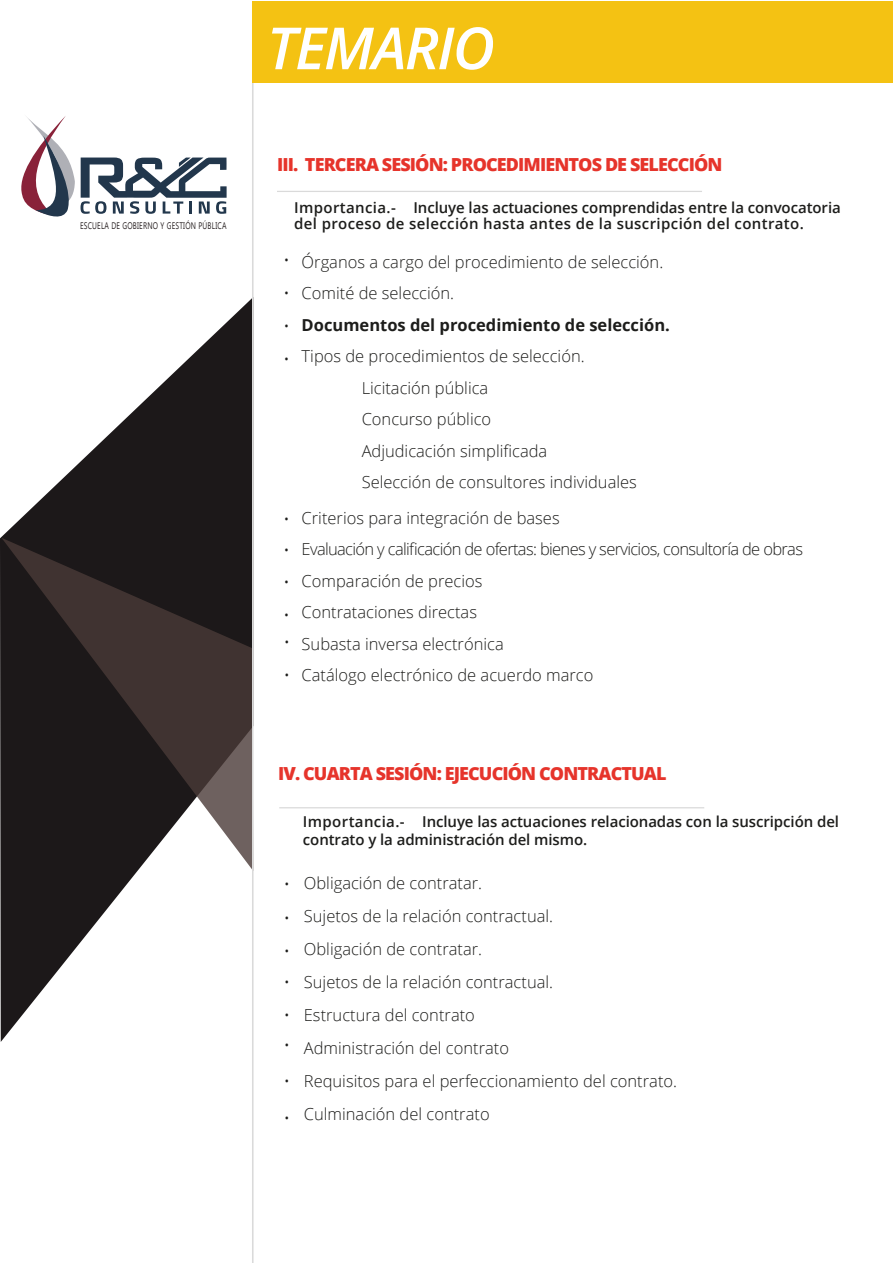
<style>
.page{position:relative;width:893px;height:1263px;background:#fff}
.page>*{position:absolute;margin:0;border:0;box-sizing:border-box;transform-origin:0 0}
.t1{font:italic 600 58.2px "Open Sans";letter-spacing:-.03em;color:#fff}
.t2{font:800 18px "Open Sans";letter-spacing:-.05em;color:#e6342b}
.t3{font:300 16.5px/33px "Open Sans";color:#1d1d1b}
.t4{font:700 16.5px "Open Sans";color:#1d1d1b}
.t5{font:600 15px/16.5px "Open Sans";letter-spacing:.025em;color:#1d1d1b}
.t6{font:600 15px/18px "Open Sans";letter-spacing:-.005em;color:#1d1d1b}
.t7{font:9.6px "Ebrima";letter-spacing:.03em;color:#2b2425;scale:.74 1}
</style>
<div class="page">
<svg style="left:0;top:298px;width:252px;height:744px"></svg>
<svg style="left:2px;top:538px;width:250px;height:333px;background:#352e2e"></svg>
<hr style="left:252px;top:2px;width:2px;height:1261px;background:#dadada">
<div style="left:253px;top:1px;width:640px;height:81px;background:#f4c213"></div>
<svg style="left:21px;top:116px;width:206px;height:101px"></svg>
<hr style="left:279px;top:807px;width:425px;height:1px;background:#dadada">
<hr style="left:277px;top:191px;width:425px;height:1px;background:#dadada">
<p class="t7" style="left:80px;top:218px;width:200px">ESCUELA DE GOBIERNO Y GESTIÓN PÚBLICA</p>
<h1 class="t1" style="left:267px;top:8px;width:229px">TEMARIO</h1>
<p class="t2" style="left:277px;top:151px;width:447px">III. TERCERA SESIÓN: PROCEDIMIENTOS DE SELECCIÓN</p>
<p class="t5" style="left:294px;top:199px;width:548px">Importancia.- Incluye las actuaciones comprendidas entre la convocatoria del proceso de selección hasta antes de la suscripción del contrato.</p>
<p class="t3" style="left:284px;top:243px;width:8px;text-align:justify">• • • •</p>
<p class="t3" style="left:284px;top:503px;width:8px;line-height:30.6px">• •</p>
<p class="t3" style="left:284px;top:565px;width:8px">• •</p>
<p class="t3" style="left:284px;top:625px;width:8px">• •</p>
<p class="t3" style="left:302px;top:246px;width:363px;line-height:31.5px">Órganos a cargo del procedimiento de selección.<br>Comité de selección.</p>
<p class="t4" style="left:302px;top:313px;width:370px">Documentos del procedimiento de selección.</p>
<p class="t3" style="left:362px;top:340px;width:277px;line-height:31.5px;text-indent:-60px">Tipos de procedimientos de selección.<br>Licitación pública<br>Concurso público<br>Adjudicación simplificada<br>Selección de consultores individuales</p>
<p class="t3" style="left:302px;top:501px;width:503px;line-height:31.5px">Criterios para integración de bases<br>Evaluación y calificación de ofertas: bienes y servicios, consultoría de obras Comparación de precios<br>Contrataciones directas<br>Subasta inversa electrónica<br>Catálogo electrónico de acuerdo marco</p>
<p class="t2" style="left:278px;top:760px;width:390px">IV. CUARTA SESIÓN: EJECUCIÓN CONTRACTUAL</p>
<p class="t3" style="left:284px;top:867px;width:8px;text-align:justify">• • •</p>
<p class="t3" style="left:284px;top:964px;width:8px">• •</p>
<p class="t3" style="left:284px;top:1028px;width:8px">•</p>
<p class="t3" style="left:284px;top:1064px;width:8px">•</p>
<p class="t3" style="left:284px;top:1101px;width:8px">•</p>
<p class="t6" style="left:303px;top:812px;width:538px">Importancia.- Incluye las actuaciones relacionadas con la suscripción del contrato y la administración del mismo.</p>
<p class="t3" style="left:304px;top:866px;width:375px">Obligación de contratar.<br>Sujetos de la relación contractual.<br>Obligación de contratar.<br>Sujetos de la relación contractual.<br>Estructura del contrato<br>Administración del contrato<br>Requisitos para el perfeccionamiento del contrato.<br>Culminación del contrato</p>
</div>
